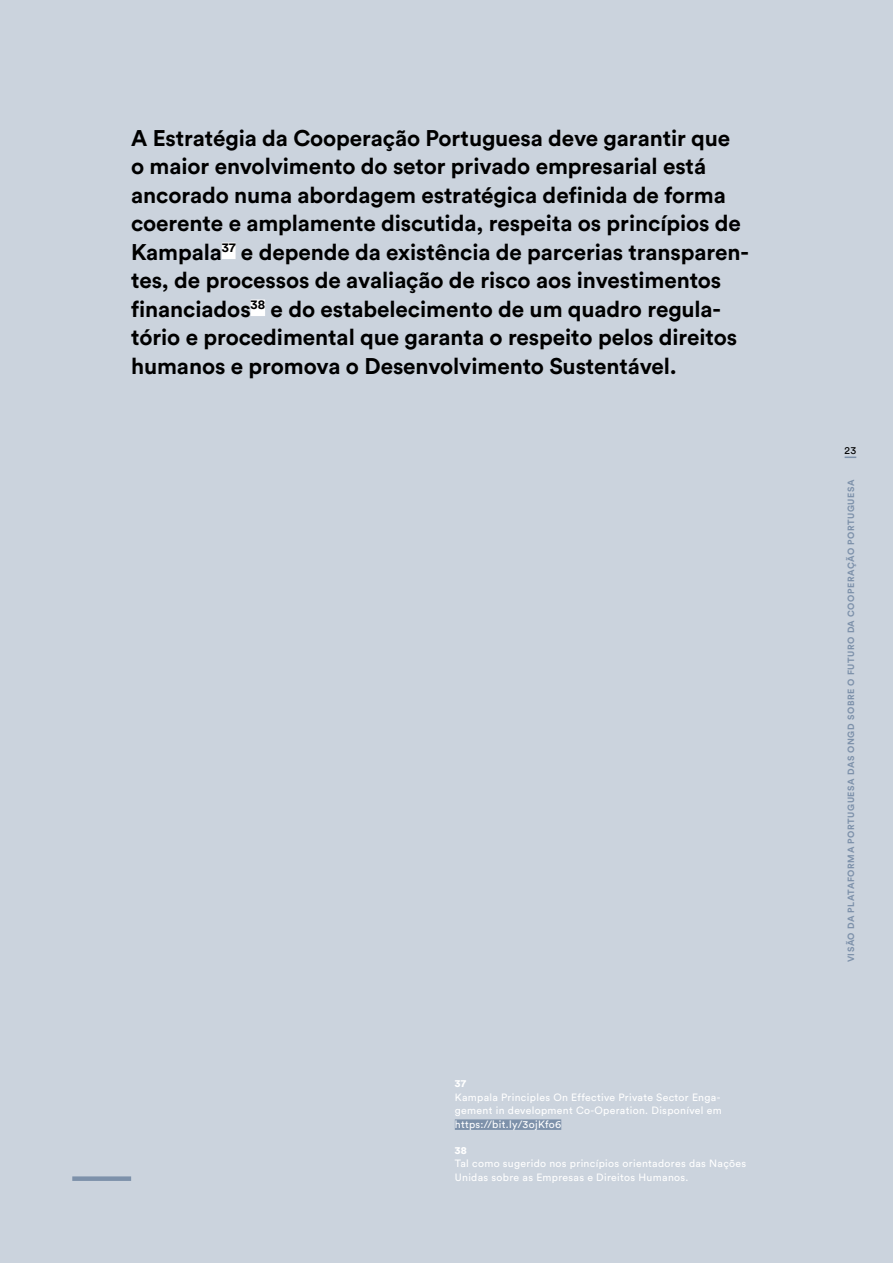
<style>
.page{position:relative;width:893px;height:1263px;background:#cbd3dd}
.page>*{position:absolute;margin:0;border:0;box-sizing:border-box;transform-origin:0 0}
.t1{font:700 22.5px/28.5px "Circular Std";letter-spacing:-.005em;color:#000}
.t2{font:10.5px/13.5px "Circular Std";letter-spacing:.03em;color:#fff}
.t3{font:900 10.5px "Circular Std";color:#fff}
.t4{font:10.5px "Circular Std";color:#000}
.t5{font:700 9px "Circular Std";letter-spacing:.06em;color:#7d91aa}
</style>
<div class="page">
<div style="left:222px;top:243px;width:14px;height:16px;background:#fff"></div>
<div style="left:251px;top:300px;width:14px;height:16px;background:#fff"></div>
<div style="left:72px;top:1176px;width:59px;height:5px;background:#7d91aa"></div>
<div style="left:455px;top:1119px;width:106px;height:11px;background:#7d91aa"></div>
<p class="t1" style="left:131px;top:123px;width:619px">A Estratégia da Cooperação Portuguesa deve garantir que<br>o maior envolvimento do setor privado empresarial está ancorado numa abordagem estratégica definida de forma coerente e amplamente discutida, respeita os princípios de Kampala<sup>37</sup> e depende da existência de parcerias transparen&shy;tes, de processos de avaliação de risco aos investimentos financiados<sup>38</sup> e do estabelecimento de um quadro regula&shy;tório e procedimental que garanta o respeito pelos direitos humanos e promova o Desenvolvimento Sustentável.</p>
<p class="t3" style="left:455px;top:1076px;width:13px">37</p>
<p class="t2" style="left:455px;top:1090px;width:268px">Kampala Principles On Effective Private Sector Enga&shy;gement in development Co-Operation. Disponível em https://bit.ly/3ojKfo6</p>
<p class="t3" style="left:455px;top:1143px;width:14px">38</p>
<p class="t2" style="left:455px;top:1157px;width:293px">Tal como sugerido nos princípios orientadores das Nações<br>Unidas sobre as Empresas e Direitos Humanos.</p>
<p class="t4" style="left:845px;top:444px;width:13px">23</p>
<p class="t5" style="left:845px;top:962px;width:484px;rotate:-90deg">VISÃO DA PLATAFORMA PORTUGUESA DAS ONGD SOBRE O FUTURO DA COOPERAÇÃO PORTUGUESA</p>
</div>
